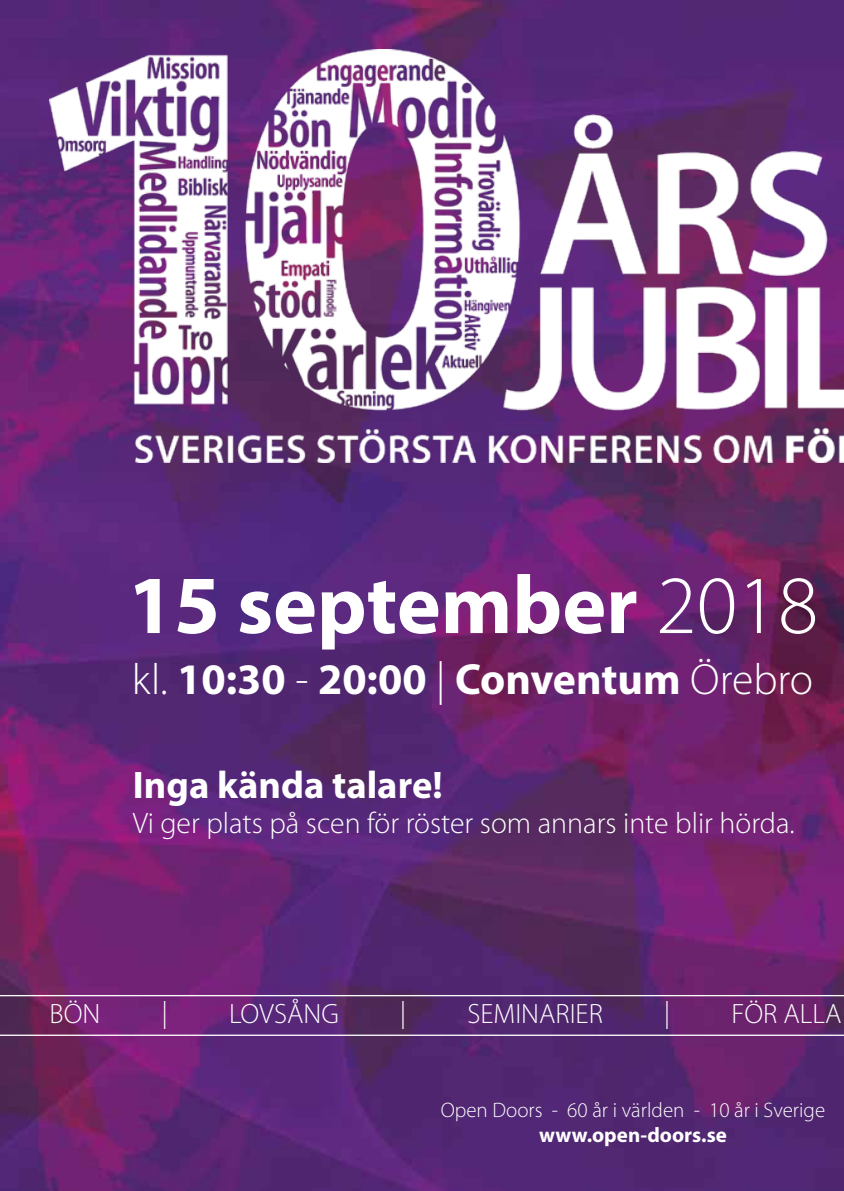
<style>
.page{position:relative;width:844px;height:1191px;background:#fff}
.page>*{position:absolute;margin:0;border:0;box-sizing:border-box;transform-origin:0 0}
.t1{font:700 83.12px "Myriad Pro";color:#fff}
.t2{font:700 43.75px "Myriad Pro";color:#fff}
.t3{font:700 38.5px "Myriad Pro";color:#fff}
.t4{font:300 29.75px "Myriad Pro";color:#fff}
.t5{font:300 28px "Myriad Pro";color:#fff}
.t6{font:300 21px "Myriad Pro";color:#fff}
.t7{font:700 21px "Myriad Pro";color:#fff}
.s1{font-weight:300}
</style>
<div class="page">
<img style="left:0;top:0;width:843px;height:1191px">
<img style="left:50px;top:50px;width:793px;height:412px">
<hr style="left:0;top:1034px;width:843px;height:2px;background:#fff">
<hr style="left:0;top:995px;width:843px;height:1px;background:#fff">
<h1 class="t1" style="left:128px;top:551px;width:692px">15 september <span class="s1">2018</span></h1>
<h2 class="t2" style="left:132px;top:651px;width:682px"><span class="s1">kl.</span> 10:30 <span class="s1">-</span> 20:00 <span class="s1">|</span> Conventum <span class="s1">Örebro</span></h2>
<p class="t3" style="left:133px;top:760px;width:311px">Inga kända talare!</p>
<p class="t4" style="left:133px;top:805px;width:663px">Vi ger plats på scen för röster som annars inte blir hörda.</p>
<p class="t5" style="left:50px;top:997px;width:52px">BÖN</p>
<p class="t5" style="left:162px;top:995px;width:7px">|</p>
<p class="t5" style="left:229px;top:997px;width:111px">LOVSÅNG</p>
<p class="t5" style="left:400px;top:995px;width:7px">|</p>
<p class="t5" style="left:467px;top:997px;width:137px">SEMINARIER</p>
<p class="t5" style="left:664px;top:995px;width:7px">|</p>
<p class="t5" style="left:731px;top:997px;width:111px">FÖR ALLA</p>
<p class="t6" style="left:440px;top:1097px;width:386px">Open Doors - 60 år i världen - 10 år i Sverige</p>
<p class="t7" style="left:539px;top:1121px;width:189px">www.open-doors.se</p>
</div>
